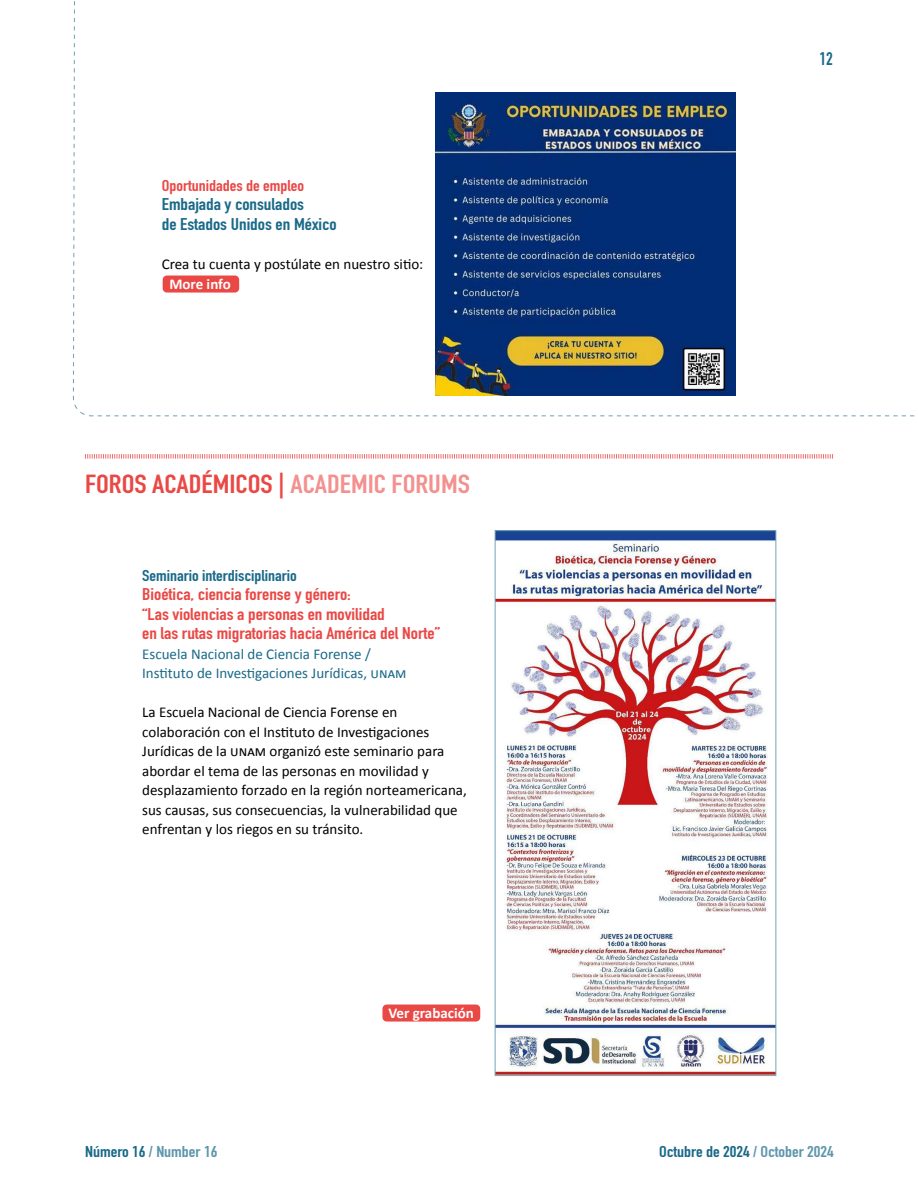
<style>
.page{position:relative;width:918px;height:1188px;background:#fff}
.page>*{position:absolute;margin:0;border:0;box-sizing:border-box;transform-origin:0 0}
.t1{font:700 25.8px "DIN Condensed";color:#e94845;scale:1.16 1}
.t2{font:700 18px "DIN Condensed";color:#196988}
.t3{font:700 16.8px/19.5px "DIN Condensed";color:#e94845;scale:1.16 1}
.t4{font:700 16.8px/19.5px "DIN Condensed";color:#196988;scale:1.16 1}
.t5{font:700 15.45px "DIN Condensed";color:#196988;scale:1.16 1}
.t6{font:700 15.45px "DIN Condensed";color:#e94845;scale:1.16 1}
.t7{font:700 15.45px "DIN Condensed";color:#5e96ac;scale:1.16 1}
.t8{font:15px/19.5px "Calibri";color:#000}
.t9{font:15px/19.5px "Calibri";color:#196988}
.t10{font:700 15px "Calibri";color:#fff}
.s1{color:#f2918f}
.s2{color:#196988}
.s3{color:#5e96ac}
</style>
<div class="page">
<svg style="left:72px;top:1px;width:843px;height:416px"></svg>
<img style="left:436px;top:93px;width:300px;height:302px">
<svg style="left:85px;top:454px;width:748px;height:5px"></svg>
<div style="left:163px;top:276px;width:76px;height:17px;background:#e94845;border-radius:4px"></div>
<div style="left:382px;top:1005px;width:98px;height:17px;background:#e94845;border-radius:4px"></div>
<img style="left:497px;top:532px;width:277px;height:542px">
<div style="left:495px;top:530px;width:281px;height:546px;border:1px solid #75a5b8"></div>
<p class="t6" style="left:162px;top:175px;width:124px">Oportunidades de empleo</p>
<p class="t4" style="left:162px;top:194px;width:152px">Embajada y consulados<br>de Estados Unidos en México</p>
<p class="t8" style="left:162px;top:253px;width:263px">Crea tu cuenta y postúlate en nuestro sitio:</p>
<p class="t10" style="left:169px;top:273px;width:63px">More info</p>
<h1 class="t1" style="left:85px;top:467px;width:333px">FOROS ACADÉMICOS | <span class="s1">ACADEMIC FORUMS</span></h1>
<p class="t5" style="left:142px;top:565px;width:135px">Seminario interdisciplinario</p>
<p class="t3" style="left:142px;top:584px;width:258px">Bioética, ciencia forense y género:<br>“Las violencias a personas en movilidad<br>en las rutas migratorias hacia América del Norte”</p>
<p class="t9" style="left:142px;top:643px;width:266px">Escuela Nacional de Ciencia Forense /<br>Instituto de Investigaciones Jurídicas, unam</p>
<p class="t8" style="left:142px;top:702px;width:326px">La Escuela Nacional de Ciencia Forense en colaboración con el Instituto de Investigaciones Jurídicas de la unam organizó este seminario para abordar el tema de las personas en movilidad y desplazamiento forzado en la región norteamericana, sus causas, sus consecuencias, la vulnerabilidad que enfrentan y los riegos en su tránsito.</p>
<p class="t10" style="left:389px;top:1002px;width:87px">Ver grabación</p>
<p class="t2" style="left:820px;top:47px;width:15px">12</p>
<p class="t7" style="left:85px;top:1141px;width:116px"><span class="s2">Número 16</span> / Number 16</p>
<p class="t5" style="left:659px;top:1141px;width:152px">Octubre de 2024 <span class="s3">/ October 2024</span></p>
</div>
